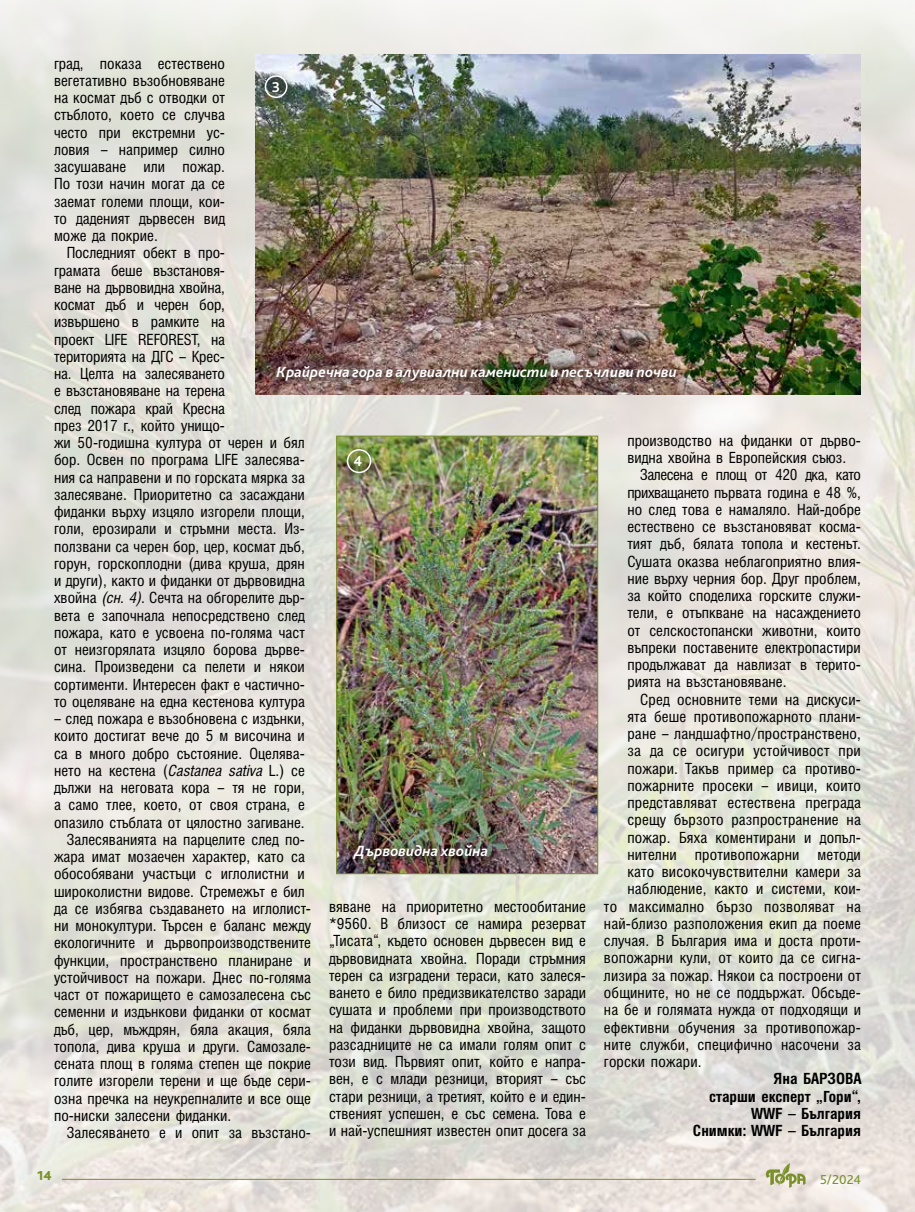
<style>
.page{position:relative;width:915px;height:1212px;background:#fff}
.page>*{position:absolute;margin:0;border:0;box-sizing:border-box;transform-origin:0 0}
.t1{font:15.45px/17.2px "Hebar Condensed CYR";color:#000;text-align:justify}
.t2{font:italic 700 15.45px "Bliss Pro";color:#fff}
.t3{font:700 15.45px/17.2px "Hebar Condensed CYR";color:#000;text-align:right}
.t4{font:15.45px "Hebar Condensed CYR";letter-spacing:-.03em;color:#000}
.t5{font:700 15px "Bliss Pro";color:#fff}
.t6{font:13.5px "Bliss Pro";color:#7a902a}
.t7{font:800 13.5px "Bliss Pro";color:#7a902a}
.s1{font-style:italic}
</style>
<div class="page">
<img style="left:0;top:0;width:914px;height:1212px">
<img style="left:255px;top:54px;width:605px;height:340px">
<img style="left:338px;top:438px;width:257px;height:434px">
<div style="left:336px;top:436px;width:261px;height:438px;border:1px solid #7a902a"></div>
<div style="left:270px;top:360px;width:415px;height:30px;background:#000;opacity:.75"></div>
<div style="left:347px;top:838px;width:149px;height:31px;background:#000;opacity:.75"></div>
<div style="left:258px;top:69px;width:38px;height:38px;background:#000;opacity:.75"></div>
<div style="left:264px;top:75px;width:23px;height:23px;border:2px solid #fff;border-radius:50%"></div>
<div style="left:340px;top:443px;width:40px;height:39px;background:#000;opacity:.75"></div>
<div style="left:346px;top:449px;width:25px;height:24px;border:2px solid #fff;border-radius:50%"></div>
<hr style="left:62px;top:1179px;width:693px;height:1px;background:#7a902a">
<svg style="left:765px;top:1163px;width:40px;height:25px"></svg>
<p class="t1" style="left:54px;top:55px;width:172px">град, показа естествено вегетативно възобновяване на космат дъб с отводки от стъблото, което се случва често при екстремни ус&shy;ловия – например силно засушаване или пожар.<br>По този начин могат да се заемат големи площи, кои&shy;то даденият дървесен вид може да покрие.</p>
<p class="t1" style="left:54px;top:245px;width:252px;text-align:left;text-indent:13px">Последният обект в про-<br>грамата беше възстановя-<br>ване на дървовидна хвойна,<br>космат дъб и черен бор,<br>извършено в рамките на<br>проект LIFE REFOREST, на<br>територията на ДГС – Крес-<br>на. Целта на залесяването<br>е възстановяване на терена<br>след пожара край Кресна<br>през 2017 г., който унищо-<br>жи 50-годишна култура от черен и бял бор. Освен по програма LIFЕ залесява&shy;ния са направени и по горската мярка за залесяване. Приоритетно са засаждани фиданки върху изцяло изгорели площи, голи, ерозирали и стръмни места. Из&shy;ползвани са черен бор, цер, космат дъб, горун, горскоплодни (дива круша, дрян и други), както и фиданки от дървовидна хвойна <span class="s1">(сн. 4)</span>. Сечта на обгорелите дър&shy;вета е започнала непосредствено след пожара, като е усвоена по-голяма част от неизгорялата изцяло борова дърве&shy;сина. Произведени са пелети и някои сортименти. Интересен факт е частично&shy;то оцеляване на една кестенова култура</p>
<p class="t1" style="left:54px;top:710px;width:252px">– след пожара е възобновена с издънки,</p>
<p class="t1" style="left:54px;top:728px;width:252px">които достигат вече до 5 м височина и</p>
<p class="t1" style="left:54px;top:745px;width:252px">са в много добро състояние. Оцелява-</p>
<p class="t1" style="left:54px;top:762px;width:252px">нето на кестена (<span class="s1">Castanea sativa</span> L.) се</p>
<p class="t1" style="left:54px;top:779px;width:252px">дължи на неговата кора – тя не гори,</p>
<p class="t1" style="left:54px;top:797px;width:252px">а само тлее, което, от своя страна, е</p>
<p class="t1" style="left:54px;top:814px;width:252px">опазило стъблата от цялостно загиване.</p>
<p class="t1" style="left:67px;top:831px;width:239px">Залесяванията на парцелите след по-</p>
<p class="t1" style="left:54px;top:848px;width:252px">жара имат мозаечен характер, като са</p>
<p class="t1" style="left:54px;top:866px;width:252px">обособявани участъци с иглолистни и</p>
<p class="t1" style="left:54px;top:883px;width:252px">широколистни видове. Стремежът е бил</p>
<p class="t1" style="left:54px;top:900px;width:258px">да се избягва създаването на иглолист-</p>
<p class="t1" style="left:54px;top:917px;width:258px">ни монокултури. Търсен е баланс между</p>
<p class="t1" style="left:54px;top:935px;width:258px">екологичните и дървопроизводствените</p>
<p class="t1" style="left:54px;top:952px;width:258px">функции, пространствено планиране и</p>
<p class="t1" style="left:54px;top:969px;width:258px">устойчивост на пожари. Днес по-голяма</p>
<p class="t1" style="left:54px;top:986px;width:258px">част от пожарището е самозалесена със</p>
<p class="t1" style="left:54px;top:1004px;width:258px">семенни и издънкови фиданки от космат</p>
<p class="t1" style="left:54px;top:1021px;width:258px">дъб, цер, мъждрян, бяла акация, бяла</p>
<p class="t1" style="left:54px;top:1038px;width:258px">топола, дива круша и други. Самозале-</p>
<p class="t1" style="left:54px;top:1055px;width:258px">сената площ в голяма степен ще покрие</p>
<p class="t1" style="left:54px;top:1073px;width:258px">голите изгорели терени и ще бъде сери-</p>
<p class="t1" style="left:54px;top:1090px;width:258px">озна пречка на неукрепналите и все още</p>
<p class="t1" style="left:54px;top:1107px;width:179px">по-ниски залесени фиданки.</p>
<p class="t1" style="left:67px;top:1124px;width:245px">Залесяването е и опит за възстано-</p>
<p class="t5" style="left:272px;top:78px;width:10px">3</p>
<p class="t2" style="left:276px;top:363px;width:402px">Крайречна гора в алувиални каменисти и песъчливи почви</p>
<p class="t1" style="left:627px;top:432px;width:235px">производство на фиданки от дърво-</p>
<p class="t1" style="left:627px;top:449px;width:220px">видна хвойна в Европейския съюз.</p>
<p class="t4" style="left:640px;top:466px;width:222px">Залесена е площ от 420 дка, като</p>
<p class="t1" style="left:627px;top:484px;width:235px">прихващането първата година е 48 %,</p>
<p class="t1" style="left:627px;top:501px;width:235px">но след това е намаляло. Най-добре</p>
<p class="t1" style="left:627px;top:518px;width:235px">естествено се възстановяват косма-</p>
<p class="t1" style="left:627px;top:536px;width:235px">тият дъб, бялата топола и кестенът.</p>
<p class="t1" style="left:627px;top:553px;width:235px">Сушата оказва неблагоприятно влия-</p>
<p class="t1" style="left:627px;top:570px;width:235px">ние върху черния бор. Друг проблем,</p>
<p class="t1" style="left:627px;top:587px;width:235px">за който споделиха горските служи-</p>
<p class="t1" style="left:627px;top:605px;width:235px">тели, е отъпкване на насаждението</p>
<p class="t1" style="left:627px;top:622px;width:235px">от селскостопански животни, които</p>
<p class="t1" style="left:627px;top:639px;width:235px">въпреки поставените електропастири</p>
<p class="t1" style="left:627px;top:656px;width:235px">продължават да навлизат в терито-</p>
<p class="t1" style="left:627px;top:674px;width:161px">рията на възстановяване.</p>
<p class="t1" style="left:640px;top:691px;width:222px">Сред основните теми на дискуси-</p>
<p class="t1" style="left:627px;top:708px;width:235px">ята беше противопожарното плани-</p>
<p class="t1" style="left:627px;top:725px;width:235px">ране – ландшафтно/пространствено,</p>
<p class="t1" style="left:627px;top:743px;width:235px">за да се осигури устойчивост при</p>
<p class="t1" style="left:627px;top:760px;width:235px">пожари. Такъв пример са противо-</p>
<p class="t1" style="left:627px;top:777px;width:235px">пожарните просеки – ивици, които</p>
<p class="t1" style="left:627px;top:794px;width:235px">представляват естествена преграда</p>
<p class="t1" style="left:627px;top:812px;width:235px">срещу бързото разпространение на</p>
<p class="t1" style="left:627px;top:829px;width:235px">пожар. Бяха коментирани и допъл-</p>
<p class="t1" style="left:627px;top:846px;width:235px">нителни противопожарни методи</p>
<p class="t1" style="left:627px;top:863px;width:235px">като високочувствителни камери за</p>
<p class="t1" style="left:627px;top:881px;width:235px">наблюдение, както и системи, кои-</p>
<p class="t1" style="left:603px;top:898px;width:258px">то максимално бързо позволяват на</p>
<p class="t1" style="left:603px;top:915px;width:258px">най-близо разположения екип да поеме</p>
<p class="t1" style="left:603px;top:932px;width:258px">случая. В България има и доста проти-</p>
<p class="t1" style="left:603px;top:950px;width:258px">вопожарни кули, от които да се сигна-</p>
<p class="t1" style="left:603px;top:967px;width:258px">лизира за пожар. Някои са построени от</p>
<p class="t1" style="left:603px;top:984px;width:258px">общините, но не се поддържат. Обсъде-</p>
<p class="t1" style="left:603px;top:1001px;width:258px">на бе и голямата нужда от подходящи и</p>
<p class="t1" style="left:603px;top:1019px;width:258px">ефективни обучения за противопожар-</p>
<p class="t1" style="left:603px;top:1036px;width:258px">ните служби, специфично насочени за</p>
<p class="t1" style="left:603px;top:1053px;width:99px">горски пожари.</p>
<p class="t3" style="left:692px;top:1070px;width:170px">Яна БАРЗОВА<br>старши експерт „Гори“,<br>WWF – България<br>Снимки: WWF – България</p>
<p class="t5" style="left:353px;top:452px;width:10px">4</p>
<p class="t2" style="left:354px;top:841px;width:135px">Дървовидна хвойна</p>
<p class="t1" style="left:329px;top:898px;width:258px">вяване на приоритетно местообитание *9560. В близост се намира резерват „Тисата“, където основен дървесен вид е дървовидната хвойна. Поради стръмния терен са изградени тераси, като залеся&shy;ването е било предизвикателство заради сушата и проблеми при производството на фиданки дървовидна хвойна, защото разсадниците не са имали голям опит с този вид. Първият опит, който е напра&shy;вен, е с млади резници, вторият – със стари резници, а третият, който е и един&shy;ственият успешен, е със семена. Това е и най-успешният известен опит досега за</p>
<p class="t7" style="left:37px;top:1167px;width:16px">14</p>
<p class="t6" style="left:819px;top:1171px;width:42px">5/2024</p>
</div>
